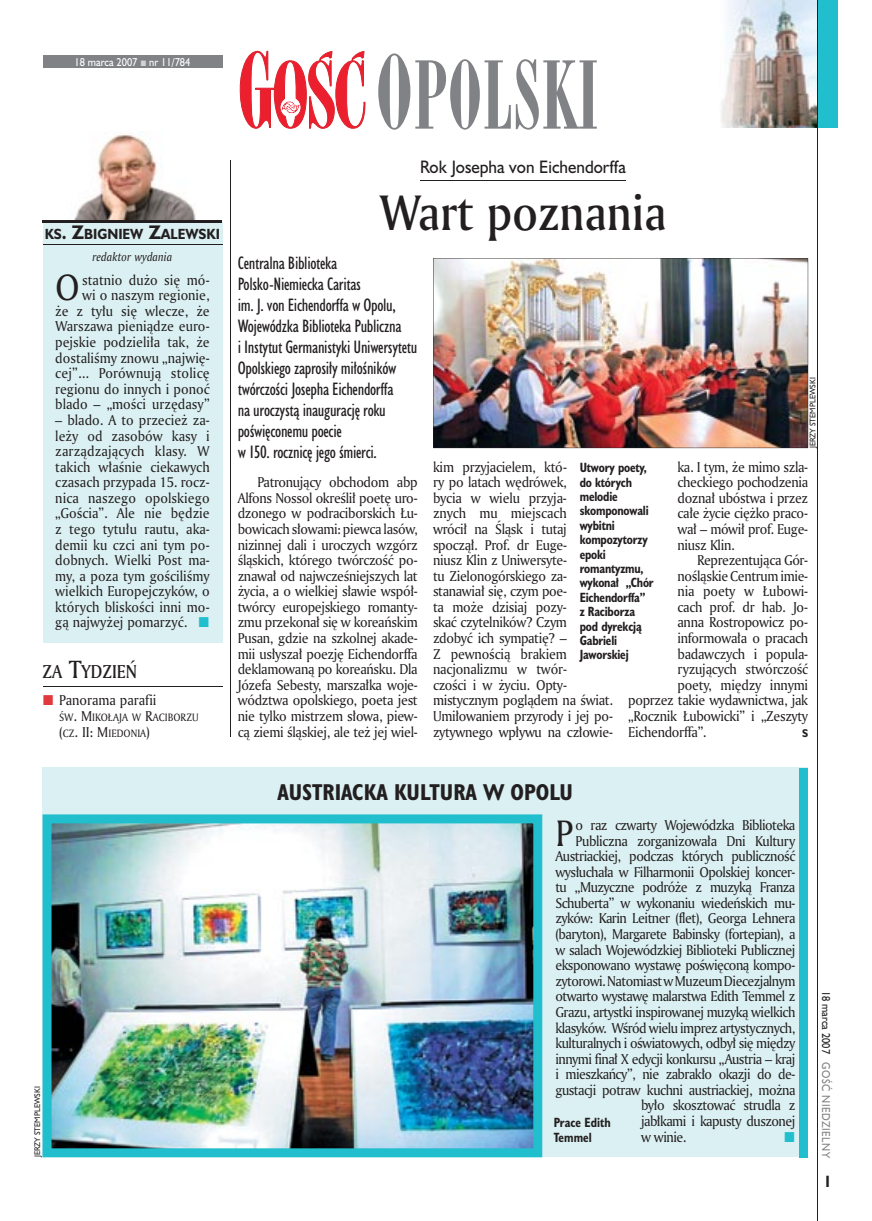
<style>
.page{position:relative;width:872px;height:1221px;background:#fff}
.page>*{position:absolute;margin:0;border:0;box-sizing:border-box;transform-origin:0 0}
.t1{font:90px "Modern 735 PL";letter-spacing:.01em;color:#808285;scale:.9 1}
.t2{font:48px "Amerigo Md PL";color:#231f20;scale:.9 1}
.t3{font:35.55px "Amerigo PL";color:#231f20;scale:.94 1}
.t4{font:700 21px "Humanst 521 Cn PL";color:#231f20}
.t5{font:18px "Amerigo Md PL";color:#231f20;scale:.9 1}
.t6{font:16.5px/21px "Humanst 521 Cn PL";letter-spacing:-.02em;color:#231f20}
.t7{font:16.5px "Humanst 521 PL";color:#231f20;scale:.94 1}
.t8{font:700 15px "Humanst 521 Cn PL";color:#231f20;scale:.94 1}
.t9{font:13.8px/15.6px "Amerigo PL";letter-spacing:-.025em;color:#231f20;text-align:justify;scale:.94 1}
.t10{font:13.8px/15.6px "Amerigo PL";color:#231f20;text-align:right;scale:.94 1}
.t11{font:700 13.5px "Humanst 521 PL";color:#231f20;scale:.9 1}
.t12{font:700 12.3px/14.4px "Humanst 521 Cn PL";letter-spacing:-.015em;color:#231f20;scale:.94 1}
.t13{font:italic 11.7px "Amerigo PL";color:#231f20;scale:.94 1}
.t14{font:10.5px "Humanst 521 PL";color:#fff;scale:.9 1}
.t15{font:10.5px "Humanst 521 PL";letter-spacing:.05em;color:#808285;scale:.9 1}
.t16{font:10.5px "Humanst 521 PL";color:#231f20;scale:.9 1}
.t17{font:10.35px/15.6px "Amerigo PL";color:#231f20;scale:.94 1}
.t18{font:700 10.35px "Humanst 521 PL";color:#231f20;scale:.9 1}
.t19{font:7.5px "Humanst 521 PL";color:#231f20;scale:.94 1}
.s1{font-size:18px}
.s2{font-size:24px}
.s3{font-size:13.8px}
.s4{font-size:97.5px}
</style>
<div class="page">
<img style="left:721px;top:0;width:96px;height:128px">
<svg style="left:240px;top:51px;width:125px;height:78px"></svg>
<div style="left:43px;top:55px;width:179px;height:13px;background:#808285"></div>
<div style="left:818px;top:0;width:19px;height:128px;background:#21becd"></div>
<hr style="left:817px;top:0;width:1px;height:1220px;background:#231f20">
<div style="left:43px;top:767px;width:765px;height:389px;background:#dbf0f2"></div>
<img style="left:43px;top:814px;width:499px;height:343px">
<div style="left:799px;top:767px;width:9px;height:390px;background:#21becd"></div>
<div style="left:43px;top:222px;width:179px;height:421px;background:#dbf0f2"></div>
<hr style="left:43px;top:686px;width:179px;height:1px;background:#231f20">
<hr style="left:230px;top:160px;width:1px;height:576px;background:#231f20">
<img style="left:74px;top:133px;width:122px;height:87px">
<hr style="left:43px;top:220px;width:179px;height:1px;background:#231f20">
<hr style="left:43px;top:222px;width:179px;height:1px;background:#231f20">
<hr style="left:43px;top:244px;width:179px;height:1px;background:#231f20">
<hr style="left:420px;top:180px;width:205px;height:1px;background:#231f20">
<img style="left:433px;top:258px;width:375px;height:190px">
<p class="t14" style="left:75px;top:55px;width:130px">18 marca 2007 nr 11/784</p>
<p class="t11" style="left:45px;top:225px;width:196px">KS<span class="s1">. Z</span>BIGNIEW <span class="s1">Z</span>ALEWSKI</p>
<p class="t13" style="left:93px;top:248px;width:86px">redaktor wydania</p>
<p class="t10" style="left:55px;top:271px;width:166px">statnio dużo się mó-<br>wi o naszym regionie,<br>że z tyłu się wlecze, że<br>Warszawa pieniądze euro&shy;pejskie podzieliła tak, że dostaliśmy znowu „najwię&shy;cej”... Porównują stolicę regionu do innych i ponoć blado – „mości urzędasy”</p>
<p class="t9" style="left:55px;top:412px;width:166px">– blado. A to przecież za&shy;leży od zasobów kasy i zarządzających klasy. W takich właśnie ciekawych czasach przypada 15. rocz&shy;nica naszego opolskiego „Gościa”. Ale nie będzie z tego tytułu rautu, aka&shy;demii ku czci ani tym po&shy;dobnych. Wielki Post ma&shy;my, a poza tym gościliśmy wielkich Europejczyków, o których bliskości inni mo&shy;gą najwyżej pomarzyć.</p>
<h3 class="t3" style="left:55px;top:264px;width:28px">O</h3>
<h3 class="t5" style="left:43px;top:659px;width:107px">ZA <span class="s2">T</span>YDZIEŃ</h3>
<p class="t10" style="left:59px;top:692px;width:105px">Panorama parafii</p>
<p class="t17" style="left:59px;top:709px;width:150px">ŚW<span class="s3">. M</span>IKOŁAJA W <span class="s3">R</span>ACIBORZU <span class="s3">(</span>CZ<span class="s3">. II: M</span>IEDONIA<span class="s3">)</span></p>
<h1 class="t1" style="left:376px;top:40px;width:249px"><span class="s4">O</span>POLSKI</h1>
<p class="t7" style="left:420px;top:156px;width:220px">Rok Josepha von Eichendorffa</p>
<h2 class="t2" style="left:379px;top:180px;width:320px">Wart poznania</h2>
<p class="t6" style="left:238px;top:252px;width:181px">Centralna Biblioteka<br>Polsko-Niemiecka Caritas<br>im. J. von Eichendorffa w Opolu,<br>Wojewódzka Biblioteka Publiczna<br>i Instytut Germanistyki Uniwersytetu<br>Opolskiego zaprosiły miłośników twórczości Josepha Eichendorffa<br>na uroczystą inaugurację roku poświęconemu poecie<br>w 150. rocznicę jego śmierci.</p>
<p class="t9" style="left:238px;top:474px;width:193px;text-indent:20px">Patronujący obchodom abp Alfons Nossol określił poetę uro&shy;dzonego w podraciborskich Łu&shy;bowicach słowami: piewca lasów, nizinnej dali i uroczych wzgórz śląskich, którego twórczość po&shy;znawał od najwcześniejszych lat życia, a o wielkiej sławie współ&shy;twórcy europejskiego romanty&shy;zmu przekonał się w koreańskim Pusan, gdzie na szkolnej akade&shy;mii usłyszał poezję Eichendorffa deklamowaną po koreańsku. Dla Józefa Sebesty, marszałka woje&shy;wództwa opolskiego, poeta jest nie tylko mistrzem słowa, piew&shy;cą ziemi śląskiej, ale też jej wiel-</p>
<p class="t19" style="left:807px;top:448px;width:77px;rotate:-90deg">JERZY STEMPLEWSKI</p>
<p class="t9" style="left:433px;top:458px;width:193px;text-align:left">kim przyjacielem, któ-<br>ry po latach wędrówek,<br>bycia w wielu przyja-<br>znych mu miejscach<br>wrócił na Śląsk i tutaj spoczął. Prof. dr Euge-<br>niusz Klin z Uniwersyte-<br>tu Zielonogórskiego za&shy;stanawiał się, czym poe-<br>ta może dzisiaj pozy-<br>skać czytelników? Czym<br>zdobyć ich sympatię? –<br>Z pewnością brakiem nacjonalizmu w twór-<br>czości i w życiu. Opty&shy;mistycznym poglądem na świat.<br>Umiłowaniem przyrody i jej po&shy;zytywnego wpływu na człowie-</p>
<p class="t9" style="left:677px;top:458px;width:140px">ka. I tym, że mimo szla&shy;checkiego pochodzenia doznał ubóstwa i przez całe życie ciężko praco&shy;wał – mówił prof. Euge&shy;niusz Klin.</p>
<p class="t12" style="left:579px;top:460px;width:80px">Utwory poety, do których melodie skomponowali wybitni kompozytorzy epoki romantyzmu, wykonał „Chór<br>Eichendorffa”<br>z Raciborza pod dyrekcją<br>Gabrieli<br>Jaworskiej</p>
<p class="t9" style="left:697px;top:552px;width:120px">Reprezentująca Gór-</p>
<p class="t9" style="left:677px;top:567px;width:140px">nośląskie Centrum imie-</p>
<p class="t9" style="left:677px;top:583px;width:140px">nia poety w Łubowi-</p>
<p class="t9" style="left:677px;top:598px;width:140px">cach prof. dr hab. Jo-</p>
<p class="t9" style="left:677px;top:614px;width:140px">anna Rostropowicz po-</p>
<p class="t9" style="left:677px;top:630px;width:140px">informowała o pracach</p>
<p class="t9" style="left:677px;top:645px;width:140px">badawczych i popula-</p>
<p class="t9" style="left:677px;top:661px;width:141px">ryzujących stwórczość</p>
<p class="t9" style="left:677px;top:676px;width:140px">poety, między innymi</p>
<p class="t9" style="left:628px;top:692px;width:193px">poprzez takie wydawnictwa, jak</p>
<p class="t9" style="left:628px;top:707px;width:193px">„Rocznik Łubowicki” i „Zeszyty</p>
<p class="t9" style="left:628px;top:723px;width:85px">Eichendorffa”.</p>
<p class="t18" style="left:802px;top:725px;width:8px">S</p>
<p class="t19" style="left:32px;top:1157px;width:77px;rotate:-90deg">JERZY STEMPLEWSKI</p>
<h3 class="t4" style="left:278px;top:777px;width:297px">AUSTRIACKA KULTURA W OPOLU</h3>
<h3 class="t3" style="left:555px;top:809px;width:20px">P</h3>
<p class="t9" style="left:575px;top:816px;width:235px">o raz czwarty Wojewódzka Biblioteka</p>
<p class="t9" style="left:575px;top:832px;width:235px">Publiczna zorganizowała Dni Kultury</p>
<p class="t9" style="left:555px;top:848px;width:257px">Austriackiej, podczas których publiczność</p>
<p class="t9" style="left:555px;top:863px;width:257px">wysłuchała w Filharmonii Opolskiej koncer-</p>
<p class="t9" style="left:555px;top:879px;width:257px">tu „Muzyczne podróże z muzyką Franza</p>
<p class="t9" style="left:555px;top:894px;width:257px">Schuberta” w wykonaniu wiedeńskich mu-</p>
<p class="t9" style="left:555px;top:910px;width:257px">zyków: Karin Leitner (flet), Georga Lehnera</p>
<p class="t9" style="left:555px;top:925px;width:257px">(baryton), Margarete Babinsky (fortepian), a</p>
<p class="t9" style="left:555px;top:941px;width:257px">w salach Wojewódzkiej Biblioteki Publicznej</p>
<p class="t9" style="left:555px;top:957px;width:257px">eksponowano wystawę poświęconą kompo-</p>
<p class="t9" style="left:555px;top:972px;width:257px">zytorowi. Natomiast w Muzeum Diecezjalnym</p>
<p class="t9" style="left:555px;top:988px;width:257px">otwarto wystawę malarstwa Edith Temmel z</p>
<p class="t9" style="left:555px;top:1003px;width:257px">Grazu, artystki inspirowanej muzyką wielkich</p>
<p class="t9" style="left:555px;top:1019px;width:257px">klasyków. Wśród wielu imprez artystycznych,</p>
<p class="t9" style="left:555px;top:1034px;width:257px">kulturalnych i oświatowych, odbył się między</p>
<p class="t9" style="left:555px;top:1050px;width:257px">innymi finał X edycji konkursu „Austria – kraj</p>
<p class="t9" style="left:555px;top:1066px;width:257px">i mieszkańcy”, nie zabrakło okazji do de-</p>
<p class="t9" style="left:555px;top:1081px;width:257px">gustacji potraw kuchni austriackiej, można</p>
<p class="t9" style="left:641px;top:1097px;width:166px">było skosztować strudla z</p>
<p class="t9" style="left:641px;top:1112px;width:166px">jabłkami i kapusty duszonej</p>
<p class="t9" style="left:641px;top:1128px;width:50px">w winie.</p>
<p class="t12" style="left:553px;top:1115px;width:62px">Prace Edith<br>Temmel</p>
<p class="t16" style="left:833px;top:990px;width:71px;rotate:90deg">18 marca 2007</p>
<p class="t15" style="left:833px;top:1062px;width:108px;rotate:90deg">GOŚĆ NIEDZIELNY</p>
<p class="t8" style="left:825px;top:1171px;width:6px">I</p>
</div>
